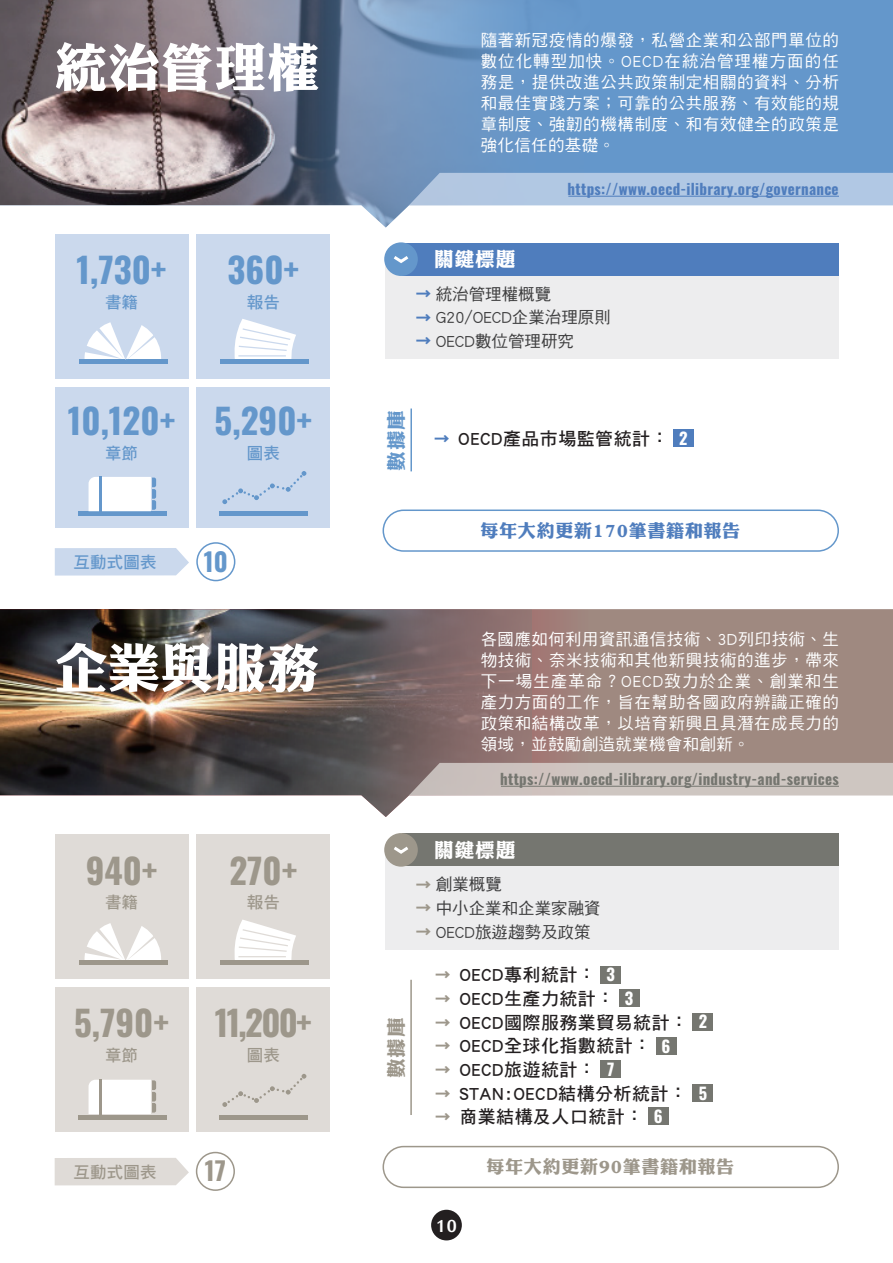
<style>
.page{position:relative;width:893px;height:1263px;background:#fff}
.page>*{position:absolute;margin:0;border:0;box-sizing:border-box;transform-origin:0 0}
.t1{font:52.5px "DF Li King Hei Std W8";letter-spacing:.01em;color:#fff}
.t2{font:700 34.95px "Oswald";color:#6497cb}
.t3{font:700 34.95px "Oswald";color:#9d978b}
.t4{font:700 25.5px "Oswald";color:#6497cb}
.t5{font:700 25.5px "Oswald";color:#9d978b}
.t6{font:19.5px "DF Li King Hei Std W8";letter-spacing:.05em;color:#fff}
.t7{font:19.5px "DF Li King Hei Std W8";color:#6497cb}
.t8{font:19.5px "DF Li King Hei Std W8";color:#9d978b}
.t9{font:18px/23.7px "DF Hei Std W7";letter-spacing:.025em;color:#231f20}
.t10{font:18px "DF Li King Hei Std W8";letter-spacing:.04em;color:#4f7dbd}
.t11{font:18px "DF Li King Hei Std W8";letter-spacing:.04em;color:#9d978b}
.t12{font:16.5px/21px "DF Hei Std W5";letter-spacing:.035em;color:#fff;text-align:justify}
.t13{font:16.5px "DF Hei Std W5";color:#3e3e3f}
.t14{font:16.5px "DF Hei Std W7";letter-spacing:.005em;color:#6497cb}
.t15{font:16.5px "DF Hei Std W7";letter-spacing:.005em;color:#9d978b}
.t16{font:700 16.5px "Oswald";color:#fff}
.t17{font:800 16.5px "AR Fang Xin Shu H7 B5 Std";color:#fff}
.t18{font:700 15px "Oswald";letter-spacing:.02em;color:#757670}
.t19{font:700 15px "Oswald";letter-spacing:.02em;color:#4f7dbd}
.t20{font:15px/23.7px "DF Hei Std W9";color:#9d978b;text-align:justify}
.s1{font-family:"DF Hei Std W9";font-size:15px;color:#4f7dbd}
.s2{font-family:"Oswald";font-weight:700;font-size:16.5px;color:#fff}
.s3{font-family:"DF Hei Std W9";font-size:15px;color:#9d978b}
</style>
<div class="page">
<hr style="left:410px;top:408px;width:2px;height:63px;background:#6497cb">
<svg style="left:531px;top:609px;width:362px;height:187px;background:#9f877f"></svg>
<img style="left:0;top:609px;width:531px;height:208px">
<div style="left:590px;top:0;width:303px;height:206px;background:#6497cb"></div>
<img style="left:0;top:0;width:590px;height:227px">
<div style="left:431px;top:1210px;width:31px;height:30px;background:#231f20;border-radius:50%"></div>
<div style="left:385px;top:851px;width:454px;height:98px;background:#ededee"></div>
<div style="left:402px;top:834px;width:437px;height:32px;background:#757670"></div>
<div style="left:384px;top:833px;width:34px;height:34px;background:#9d978b;border-radius:50%"></div>
<svg style="left:394px;top:846px;width:14px;height:8px"></svg>
<div style="left:197px;top:388px;width:133px;height:140px;background:#cbd9ed"></div>
<div style="left:197px;top:987px;width:133px;height:145px;background:#dfdbd7"></div>
<div style="left:55px;top:234px;width:133px;height:144px;background:#cbd9ed"></div>
<div style="left:55px;top:835px;width:133px;height:144px;background:#dfdbd7"></div>
<div style="left:55px;top:388px;width:133px;height:140px;background:#cbd9ed"></div>
<div style="left:55px;top:987px;width:133px;height:145px;background:#dfdbd7"></div>
<div style="left:197px;top:234px;width:133px;height:144px;background:#cbd9ed"></div>
<div style="left:197px;top:835px;width:133px;height:144px;background:#dfdbd7"></div>
<div style="left:673px;top:429px;width:21px;height:18px;background:#4f7dbd"></div>
<div style="left:79px;top:359px;width:88px;height:5px;background:#6497cb"></div>
<svg style="left:84px;top:322px;width:77px;height:38px"></svg>
<div style="left:220px;top:511px;width:88px;height:5px;background:#6497cb"></div>
<svg style="left:222px;top:471px;width:84px;height:33px"></svg>
<div style="left:78px;top:511px;width:88px;height:5px;background:#6497cb"></div>
<svg style="left:89px;top:477px;width:67px;height:34px;background:#eef4f9"></svg>
<div style="left:220px;top:359px;width:89px;height:5px;background:#6497cb"></div>
<svg style="left:234px;top:319px;width:62px;height:40px"></svg>
<hr style="left:238px;top:355px;width:48px;height:1px;background:#cbd9ed">
<hr style="left:410px;top:980px;width:2px;height:135px;background:#9d978b">
<div style="left:383px;top:509px;width:456px;height:43px;border:2px solid #6497cb;border-radius:20px"></div>
<div style="left:383px;top:1146px;width:456px;height:42px;border:2px solid #9d978b;border-radius:20px"></div>
<svg style="left:84px;top:923px;width:77px;height:37px"></svg>
<div style="left:79px;top:960px;width:88px;height:5px;background:#9d978b"></div>
<hr style="left:99px;top:1079px;width:2px;height:36px;background:#9d978b">
<svg style="left:89px;top:1080px;width:67px;height:34px;background:#f4f4f2"></svg>
<hr style="left:78px;top:1115px;width:88px;height:4px;background:#9d978b">
<svg style="left:234px;top:920px;width:62px;height:40px"></svg>
<hr style="left:238px;top:956px;width:48px;height:1px;background:#dfdbd7">
<div style="left:220px;top:960px;width:89px;height:5px;background:#9d978b"></div>
<svg style="left:222px;top:1074px;width:84px;height:33px"></svg>
<hr style="left:220px;top:1115px;width:88px;height:4px;background:#9d978b">
<div style="left:601px;top:966px;width:20px;height:17px;background:#757670"></div>
<div style="left:619px;top:989px;width:20px;height:18px;background:#757670"></div>
<div style="left:693px;top:1013px;width:20px;height:17px;background:#757670"></div>
<div style="left:656px;top:1037px;width:20px;height:18px;background:#757670"></div>
<div style="left:601px;top:1060px;width:20px;height:18px;background:#757670"></div>
<div style="left:693px;top:1084px;width:20px;height:17px;background:#757670"></div>
<div style="left:648px;top:1108px;width:20px;height:17px;background:#757670"></div>
<div style="left:385px;top:260px;width:454px;height:99px;background:#ededee"></div>
<div style="left:402px;top:243px;width:437px;height:32px;background:#4f7dbd"></div>
<div style="left:384px;top:242px;width:34px;height:34px;background:#6497cb;border-radius:50%"></div>
<svg style="left:393px;top:256px;width:16px;height:7px"></svg>
<div style="left:196px;top:542px;width:39px;height:39px;border:2px solid #6497cb;border-radius:50%"></div>
<div style="left:196px;top:1152px;width:39px;height:39px;border:2px solid #9d978b;border-radius:50%"></div>
<div style="left:409px;top:173px;width:484px;height:32px;background:#b1c8e4"></div>
<svg style="left:409px;top:763px;width:484px;height:32px;background:#c9c0bc"></svg>
<hr style="left:568px;top:196px;width:271px;height:1px;background:#4f7dbd">
<hr style="left:501px;top:786px;width:338px;height:1px;background:#757670">
<div style="left:55px;top:548px;width:134px;height:27px;background:#cbd9ed"></div>
<div style="left:55px;top:1158px;width:134px;height:27px;background:#dfdbd7"></div>
<h1 class="t1" style="left:55px;top:39px;width:266px">統治管理權</h1>
<p class="t12" style="left:481px;top:29px;width:360px">隨著新冠疫情的爆發，私營企業和公部門單位的數位化轉型加快。OECD在統治管理權方面的任務是，提供改進公共政策制定相關的資料、分析和最佳實踐方案；可靠的公共服務、有效能的規章制度、強韌的機構制度、和有效健全的政策是強化信任的基礎。</p>
<h2 class="t2" style="left:77px;top:251px;width:91px">1,730+</h2>
<h2 class="t2" style="left:228px;top:251px;width:73px">360+</h2>
<p class="t14" style="left:105px;top:293px;width:34px">書籍</p>
<p class="t14" style="left:247px;top:293px;width:34px">報告</p>
<h2 class="t2" style="left:68px;top:403px;width:109px">10,120+</h2>
<h2 class="t2" style="left:215px;top:403px;width:99px">5,290+</h2>
<p class="t14" style="left:105px;top:444px;width:34px">章節</p>
<p class="t14" style="left:247px;top:444px;width:34px">圖表</p>
<p class="t14" style="left:73px;top:553px;width:85px">互動式圖表</p>
<h3 class="t4" style="left:204px;top:548px;width:25px">10</h3>
<p class="t6" style="left:434px;top:249px;width:82px">關鍵標題</p>
<p class="t19" style="left:568px;top:181px;width:273px">https://www.oecd-ilibrary.org/governance</p>
<p class="t13" style="left:417px;top:285px;width:136px"><span class="s1">→</span> 統治管理權概覽</p>
<p class="t13" style="left:417px;top:308px;width:196px"><span class="s1">→</span> G20/OECD企業治理原則</p>
<p class="t13" style="left:417px;top:332px;width:159px"><span class="s1">→</span> OECD數位管理研究</p>
<p class="t7" style="left:386px;top:471px;width:62px;rotate:-90deg">數據庫</p>
<p class="t9" style="left:435px;top:426px;width:254px"><span class="s1">→</span> OECD產品市場監管統計： <span class="s2">2</span></p>
<p class="t10" style="left:481px;top:521px;width:261px">每年大約更新170筆書籍和報告</p>
<h1 class="t1" style="left:55px;top:639px;width:266px">企業與服務</h1>
<p class="t12" style="left:481px;top:628px;width:360px">各國應如何利用資訊通信技術、3D列印技術、生物技術、奈米技術和其他新興技術的進步，帶來下一場生產革命？OECD致力於企業、創業和生產力方面的工作，旨在幫助各國政府辨識正確的政策和結構改革，以培育新興且具潛在成長力的領域，並鼓勵創造就業機會和創新。</p>
<h2 class="t3" style="left:86px;top:852px;width:73px">940+</h2>
<h2 class="t3" style="left:229px;top:852px;width:70px">270+</h2>
<p class="t15" style="left:105px;top:893px;width:34px">書籍</p>
<p class="t15" style="left:247px;top:893px;width:34px">報告</p>
<h2 class="t3" style="left:74px;top:1005px;width:97px">5,790+</h2>
<h2 class="t3" style="left:215px;top:1005px;width:99px">11,200+</h2>
<p class="t15" style="left:105px;top:1046px;width:34px">章節</p>
<p class="t15" style="left:247px;top:1046px;width:34px">圖表</p>
<p class="t15" style="left:73px;top:1163px;width:85px">互動式圖表</p>
<h3 class="t5" style="left:205px;top:1157px;width:23px">17</h3>
<p class="t18" style="left:500px;top:771px;width:340px">https://www.oecd-ilibrary.org/industry-and-services</p>
<p class="t8" style="left:385px;top:1078px;width:62px;rotate:-90deg">數據庫</p>
<p class="t6" style="left:434px;top:839px;width:82px">關鍵標題</p>
<p class="t13" style="left:417px;top:875px;width:87px"><span class="s3">→</span> 創業概覽</p>
<p class="t13" style="left:417px;top:899px;width:186px"><span class="s3">→</span> 中小企業和企業家融資</p>
<p class="t13" style="left:417px;top:923px;width:175px"><span class="s3">→</span> OECD旅遊趨勢及政策</p>
<p class="t9" style="left:459px;top:963px;width:230px">OECD專利統計：<br>OECD生產力統計：<br>OECD國際服務業貿易統計：<br>OECD全球化指數統計：<br>OECD旅遊統計：<br>STAN:OECD結構分析統計：商業結構及人口統計：</p>
<p class="t16" style="left:606px;top:966px;width:10px">3</p>
<p class="t20" style="left:436px;top:963px;width:16px">→ → →</p>
<p class="t16" style="left:625px;top:989px;width:10px">3</p>
<p class="t16" style="left:699px;top:1013px;width:10px">2</p>
<p class="t20" style="left:436px;top:1034px;width:16px">→</p>
<p class="t16" style="left:661px;top:1037px;width:10px">6</p>
<p class="t20" style="left:436px;top:1057px;width:16px">→</p>
<p class="t16" style="left:607px;top:1060px;width:9px">7</p>
<p class="t20" style="left:436px;top:1081px;width:16px">→</p>
<p class="t16" style="left:699px;top:1084px;width:10px">5</p>
<p class="t20" style="left:436px;top:1105px;width:16px">→</p>
<p class="t16" style="left:654px;top:1108px;width:10px">6</p>
<p class="t11" style="left:487px;top:1157px;width:249px">每年大約更新90筆書籍和報告</p>
<p class="t17" style="left:436px;top:1217px;width:23px">10</p>
</div>
